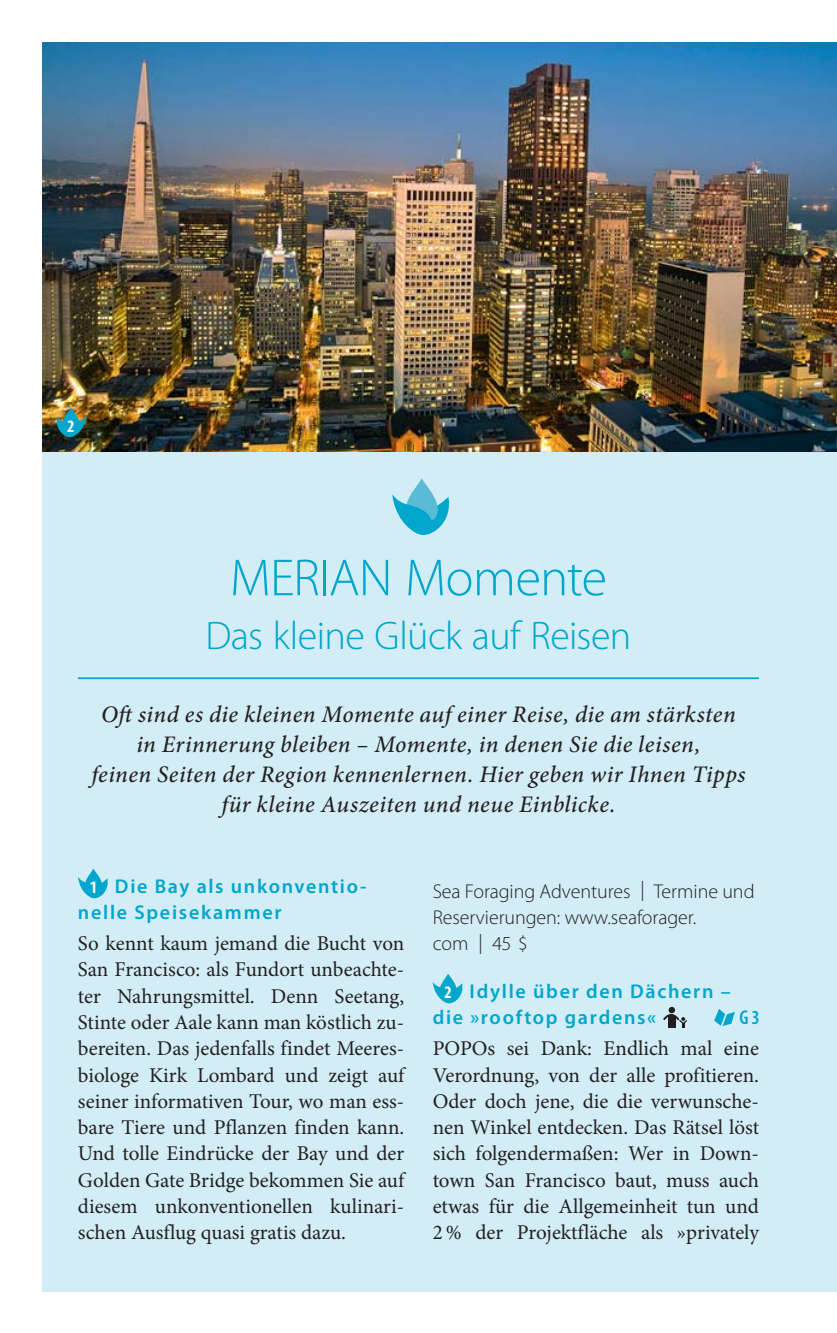
<style>
.page{position:relative;width:837px;height:1333px;background:#fff}
.page>*{position:absolute;margin:0;border:0;box-sizing:border-box;transform-origin:0 0}
.t1{font:300 52.5px "Myriad Pro";letter-spacing:-.015em;color:#00a6cb}
.t2{font:300 40px "Myriad Pro";letter-spacing:-.015em;color:#00a6cb}
.t3{font:italic 500 23.75px/30px "Minion Pro";letter-spacing:.02em;color:#231f20;text-align:center}
.t4{font:21px/26.2px "Minion Pro";color:#231f20;text-align:justify}
.t5{font:600 20px/26.2px "Myriad Pro";letter-spacing:.085em;color:#00a6cb}
.t6{font:300 20px/26.2px "Myriad Pro";letter-spacing:-.005em;color:#231f20}
.t7{font:600 condensed 20px "Myriad Pro";color:#00a6cb}
.t8{font:700 condensed 17.5px "Myriad Pro";color:#fff}
.s1{font-weight:700;font-stretch:condensed;font-size:17.5px;color:#fff}
</style>
<div class="page">
<div style="left:42px;top:42px;width:794px;height:1249px;background:#d2edf6"></div>
<img style="left:42px;top:42px;width:794px;height:409px">
<svg style="left:432px;top:974px;width:31px;height:30px"></svg>
<svg style="left:663px;top:1007px;width:24px;height:20px"></svg>
<svg style="left:714px;top:1009px;width:20px;height:17px"></svg>
<svg style="left:78px;top:869px;width:30px;height:30px"></svg>
<hr style="left:78px;top:677px;width:680px;height:2px;background:#00a6cb">
<svg style="left:392px;top:478px;width:57px;height:57px"></svg>
<svg style="left:55px;top:407px;width:31px;height:31px"></svg>
<p class="t8" style="left:68px;top:415px;width:8px">2</p>
<h1 class="t1" style="left:230px;top:558px;width:378px">MERIAN Momente</h1>
<h2 class="t2" style="left:205px;top:620px;width:427px">Das kleine Glück auf Reisen</h2>
<p class="t3" style="left:91px;top:701px;width:655px">Oft sind es die kleinen Momente auf einer Reise, die am stärksten in Erinnerung bleiben – Momente, in denen Sie die leisen,<br>feinen Seiten der Region kennenlernen. Hier geben wir Ihnen Tipps für kleine Auszeiten und neue Einblicke.</p>
<p class="t5" style="left:78px;top:875px;width:290px;text-indent:13px"><span class="s1">1</span> Die Bay als unkonventio&shy;nelle Speisekammer</p>
<p class="t4" style="left:78px;top:932px;width:328px">So kennt kaum jemand die Bucht von San Francisco: als Fundort unbeachte&shy;ter Nahrungsmittel. Denn Seetang, Stinte oder Aale kann man köstlich zu&shy;bereiten. Das jedenfalls findet Meeres&shy;biologe Kirk Lombard und zeigt auf seiner informativen Tour, wo man ess&shy;bare Tiere und Pflanzen finden kann.<br>Und tolle Eindrücke der Bay und der Golden Gate Bridge bekommen Sie auf diesem unkonventionellen kulinari&shy;schen Ausflug quasi gratis dazu.</p>
<p class="t6" style="left:432px;top:880px;width:323px">Sea Foraging Adventures | Termine und<br>Reservierungen: www.seaforager.<br>com |</p>
<p class="t6" style="left:518px;top:932px;width:11px">$</p>
<p class="t5" style="left:432px;top:980px;width:299px;text-indent:12px"><span class="s1">2</span> Idylle über den Dächern – die »rooftop gardens«</p>
<p class="t7" style="left:739px;top:1005px;width:21px">G 3</p>
<p class="t4" style="left:432px;top:1037px;width:328px">POPOs sei Dank: Endlich mal eine Verordnung, von der alle profitieren.<br>Oder doch jene, die die verwunsche&shy;nen Winkel entdecken. Das Rätsel löst sich folgendermaßen: Wer in Down&shy;town San Francisco baut, muss auch etwas für die Allgemeinheit tun und 2 % der Projektfläche als »privately</p>
</div>
